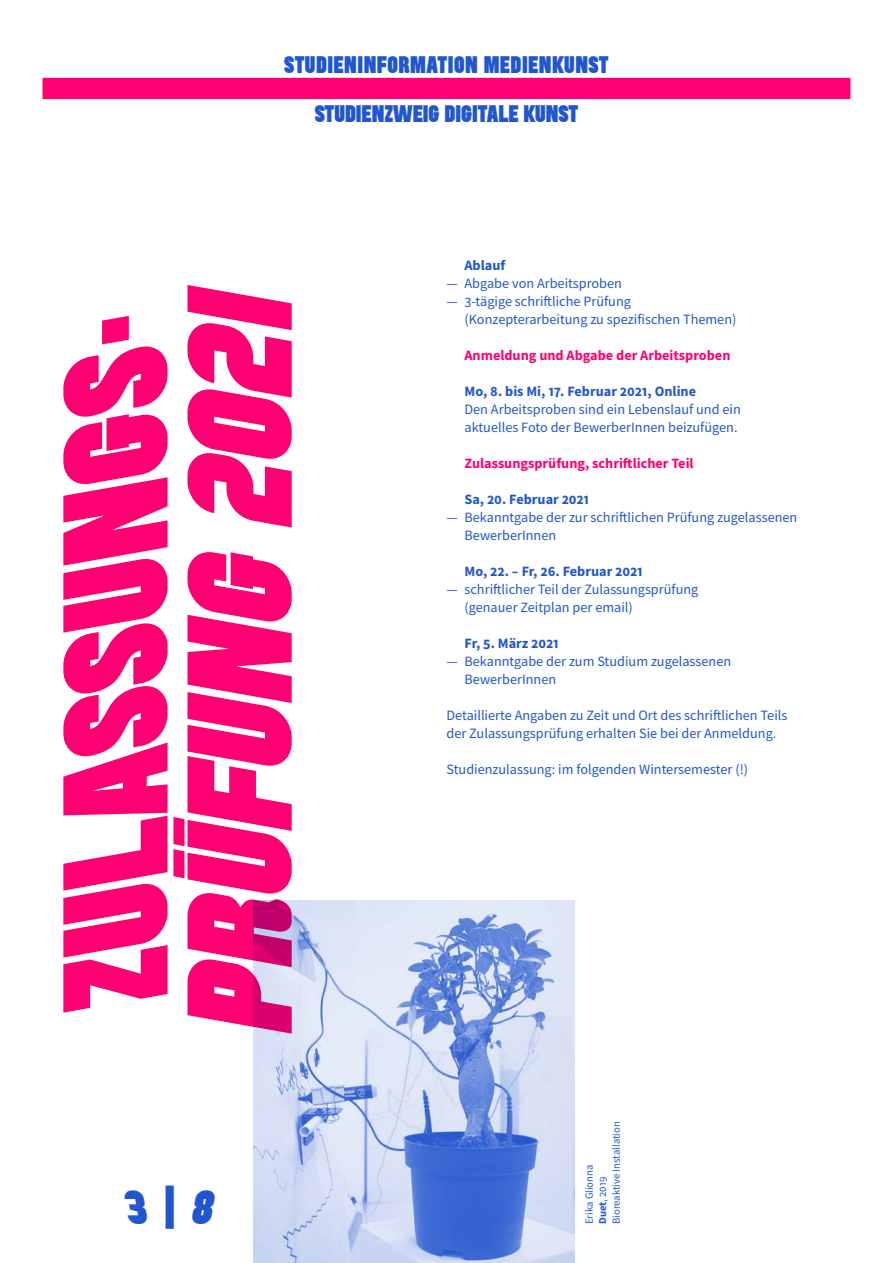
<style>
.page{position:relative;width:893px;height:1263px;background:#fff}
.page>*{position:absolute;margin:0;border:0;box-sizing:border-box;transform-origin:0 0}
.t1{font:148.8px "The Pyte Foundry Routine A";color:#ff0072}
.t2{font:148.8px "The Pyte Foundry Routine C";color:#ff0072}
.t3{font:48px "The Pyte Foundry Routine A";color:#2256ce}
.t4{font:24px "The Pyte Foundry Routine B";letter-spacing:.01em;color:#2256ce}
.t5{font:14.25px/18px "Source Sans Pro";color:#2256ce}
.t6{font:700 14.25px "Source Sans Pro";color:#2256ce}
.t7{font:700 14.25px "Source Sans Pro";color:#ff0072}
.t8{font:10.65px/13.5px "Source Sans Pro";color:#2256ce}
.s1{font-family:"The Pyte Foundry Routine B"}
.s2{font-family:"The Pyte Foundry Routine C"}
.s3{font-weight:700}
</style>
<div class="page">
<div style="left:43px;top:78px;width:807px;height:21px;background:#ff0072"></div>
<svg style="left:173px;top:817px;width:11px;height:61px"></svg>
<img style="left:253px;top:900px;width:321px;height:363px">
<h3 class="t4" style="left:284px;top:49px;width:326px">STUDIENINFORMATION MEDIENKUNST</h3>
<h3 class="t4" style="left:315px;top:98px;width:265px">STUDIENZWEIG DIGITALE KUNST</h3>
<h1 class="t1" style="left:19px;top:1008px;width:698px;rotate:-90deg">Zulassungs-</h1>
<h1 class="t2" style="left:143px;top:1029px;width:750px;rotate:-90deg">prufung 2021</h1>
<h2 class="t3" style="left:126px;top:1176px;width:89px">3<span class="s1">|</span> <span class="s2">8</span></h2>
<p class="t6" style="left:464px;top:256px;width:42px">Ablauf</p>
<p class="t5" style="left:446px;top:274px;width:177px">— Abgabe von Arbeitsproben</p>
<p class="t5" style="left:464px;top:292px;width:273px;text-indent:-18px">— 3-tägige schriftliche Prüfung (Konzepterarbeitung zu spezifischen Themen)</p>
<p class="t7" style="left:464px;top:346px;width:268px">Anmeldung und Abgabe der Arbeitsproben</p>
<p class="t6" style="left:464px;top:382px;width:233px">Mo, 8. bis Mi, 17. Februar 2021, Online</p>
<p class="t5" style="left:464px;top:400px;width:278px">Den Arbeitsproben sind ein Lebenslauf und ein aktuelles Foto der BewerberInnen beizufügen.</p>
<p class="t7" style="left:464px;top:454px;width:231px">Zulassungsprüfung, schriftlicher Teil</p>
<p class="t6" style="left:464px;top:490px;width:126px">Sa, 20. Februar 2021</p>
<p class="t5" style="left:464px;top:508px;width:334px;text-indent:-18px">— Bekanntgabe der zur schriftlichen Prüfung zugelassenen<br>BewerberInnen</p>
<p class="t6" style="left:464px;top:562px;width:180px">Mo, 22. – Fr, 26. Februar 2021</p>
<p class="t5" style="left:464px;top:580px;width:235px;text-indent:-18px">— schriftlicher Teil der Zulassungsprüfung (genauer Zeitplan per email)</p>
<p class="t6" style="left:464px;top:634px;width:96px">Fr, 5. März 2021</p>
<p class="t5" style="left:464px;top:652px;width:268px;text-indent:-18px">— Bekanntgabe der zum Studium zugelassenen<br>BewerberInnen</p>
<p class="t5" style="left:446px;top:706px;width:342px">Detaillierte Angaben zu Zeit und Ort des schriftlichen Teils der Zulassungsprüfung erhalten Sie bei der Anmeldung.</p>
<p class="t5" style="left:446px;top:760px;width:303px">Studienzulassung: im folgenden Wintersemester (!)</p>
<p class="t8" style="left:582px;top:1224px;width:104px;rotate:-90deg">Erika Glionna<br><span class="s3">Duet</span>, 2019<br>Bioreaktive Installation</p>
</div>
